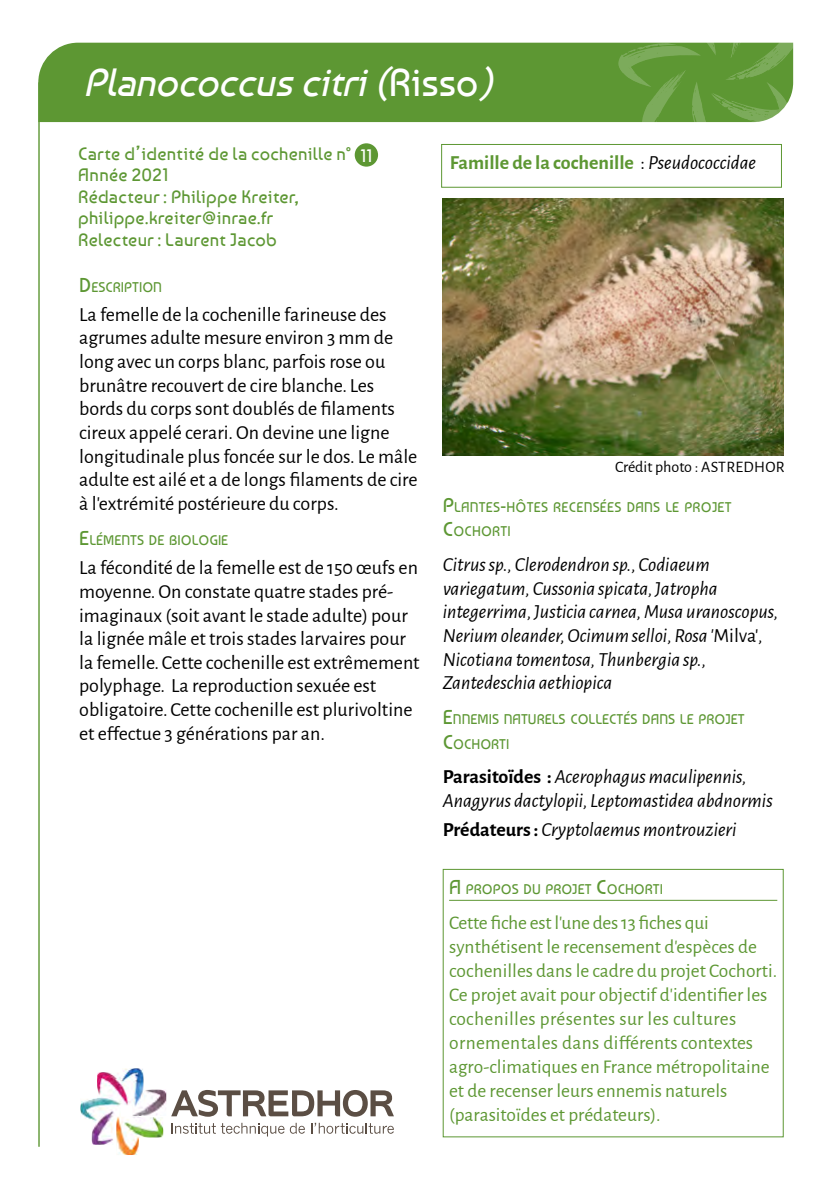
<style>
.page{position:relative;width:840px;height:1191px;background:#fff}
.page>*{position:absolute;margin:0;border:0;box-sizing:border-box;transform-origin:0 0}
.t1{font:italic 39.2px "Baumans";color:#fff}
.t2{font:20px/23.6px "Alegreya Sans";color:#000}
.t3{font:italic 20px/23.6px "Alegreya Sans";color:#000}
.t4{font:700 20px "Alegreya Sans";color:#5d9733}
.t5{font:19.4px/24px "Alegreya Sans";color:#5d9733}
.t6{font:18px/21.6px "Baumans";letter-spacing:.015em;color:#5d9733}
.t7{font:18px "Baumans";color:#fff}
.t8{font:16px "Alegreya Sans";color:#000}
.t9{font:14px/24px "Baumans";color:#5d9733}
.s1{font-style:normal}
.s2{font-size:20px}
.s3{font-weight:400;color:#000}
.s4{font-weight:400;font-style:italic;color:#000}
.s5{font-weight:700;font-style:normal}
</style>
<div class="page">
<svg style="left:171px;top:1090px;width:223px;height:26px"></svg>
<svg style="left:171px;top:1122px;width:113px;height:14px"></svg>
<svg style="left:290px;top:1122px;width:15px;height:11px"></svg>
<svg style="left:311px;top:1122px;width:82px;height:11px"></svg>
<img style="left:80px;top:1068px;width:86px;height:87px">
<div style="left:38px;top:43px;width:580px;height:79px;background:#5d9733"></div>
<svg style="left:618px;top:42px;width:174px;height:118px"></svg>
<hr style="left:38px;top:82px;width:2px;height:1064px;background:#5d9733">
<hr style="left:449px;top:899px;width:327px;height:1px;background:#5d9733">
<img style="left:442px;top:199px;width:340px;height:256px">
<div style="left:354px;top:143px;width:24px;height:24px;background:#5d9733;border-radius:50%"></div>
<div style="left:441px;top:144px;width:340px;height:44px;border:1px solid #5d9733"></div>
<h1 class="t1" style="left:83px;top:59px;width:421px">Planococcuscitri(<span class="s1">R i s s o</span> )</h1>
<p class="t6" style="left:78px;top:142px;width:275px">Carte d’identité de la cochenille n°<br>Année 2021<br>Rédacteur : Philippe Kreiter, philippe.kreiter@inrae.fr<br>Relecteur : Laurent Jacob</p>
<p class="t9" style="left:79px;top:275px;width:84px"><span class="s2">D</span> ESCRIPTION</p>
<p class="t2" style="left:79px;top:302px;width:339px">La femelle de la cochenille farineuse des agrumes adulte mesure environ 3 mm de long avec un corps blanc, parfois rose ou brunâtre recouvert de cire blanche. Les bords du corps sont doublés de filaments cireux appelé cerari. On devine une ligne longitudinale plus foncée sur le dos. Le mâle adulte est ailé et a de longs filaments de cire à l’extrémité postérieure du corps.</p>
<p class="t9" style="left:79px;top:528px;width:151px"><span class="s2">E</span>LÉMENTS DE BIOLOGIE</p>
<p class="t2" style="left:79px;top:555px;width:342px">La fécondité de la femelle est de 150 œufs en moyenne. On constate quatre stades pré&shy;imaginaux (soit avant le stade adulte) pour la lignée mâle et trois stades larvaires pour la femelle. Cette cochenille est extrêmement polyphage. La reproduction sexuée est obligatoire. Cette cochenille est plurivoltine et effectue 3 générations par an.</p>
<p class="t7" style="left:360px;top:145px;width:13px">11</p>
<p class="t4" style="left:449px;top:148px;width:307px">Famille de la cochenille <span class="s3">:</span> <span class="s4">Pseudococcidae</span></p>
<p class="t8" style="left:614px;top:455px;width:171px">Crédit photo : ASTREDHOR</p>
<p class="t9" style="left:442px;top:495px;width:290px"><span class="s2">P</span>LANTES<span class="s2">-</span>HÔTES RECENSÉES DANS LE PROJET<br><span class="s2">C</span>OCHORTI</p>
<p class="t3" style="left:442px;top:552px;width:337px">Citrus sp., Clerodendron sp., Codiaeum variegatum, Cussonia spicata, Jatropha integerrima, Justicia carnea, Musa uranoscopus, Nerium oleander, Ocimum selloi, Rosa '<span class="s1">Milva'</span>, Nicotiana tomentosa, Thunbergia sp., Zantedeschia aethiopica</p>
<p class="t9" style="left:442px;top:707px;width:303px"><span class="s2">E</span>NNEMIS NATURELS COLLECTÉS DANS LE PROJET<br><span class="s2">C</span>OCHORTI</p>
<p class="t3" style="left:442px;top:764px;width:331px"><span class="s5">Parasito¨ides :</span> Acerophagus maculipennis,<br>Anagyrus dactylopii, Leptomastidea abdnormis</p>
<p class="t3" style="left:442px;top:817px;width:295px"><span class="s5">Prédateurs:</span> Cryptolaemus montrouzieri</p>
<p class="t9" style="left:449px;top:877px;width:215px"><span class="s2">A</span> PROPOS DU PROJET <span class="s2">C</span>OCHORTI</p>
<p class="t5" style="left:449px;top:910px;width:329px">Cette fiche est l’une des 13 fiches qui synthétisent le recensement d’espèces de cochenilles dans le cadre du projet Cochorti.<br>Ce projet avait pour objectif d'identifier les cochenilles présentes sur les cultures ornementales dans différents contextes agro-climatiques en France métropolitaine et de recenser leurs ennemis naturels (parasitoïdes et prédateurs).</p>
</div>
